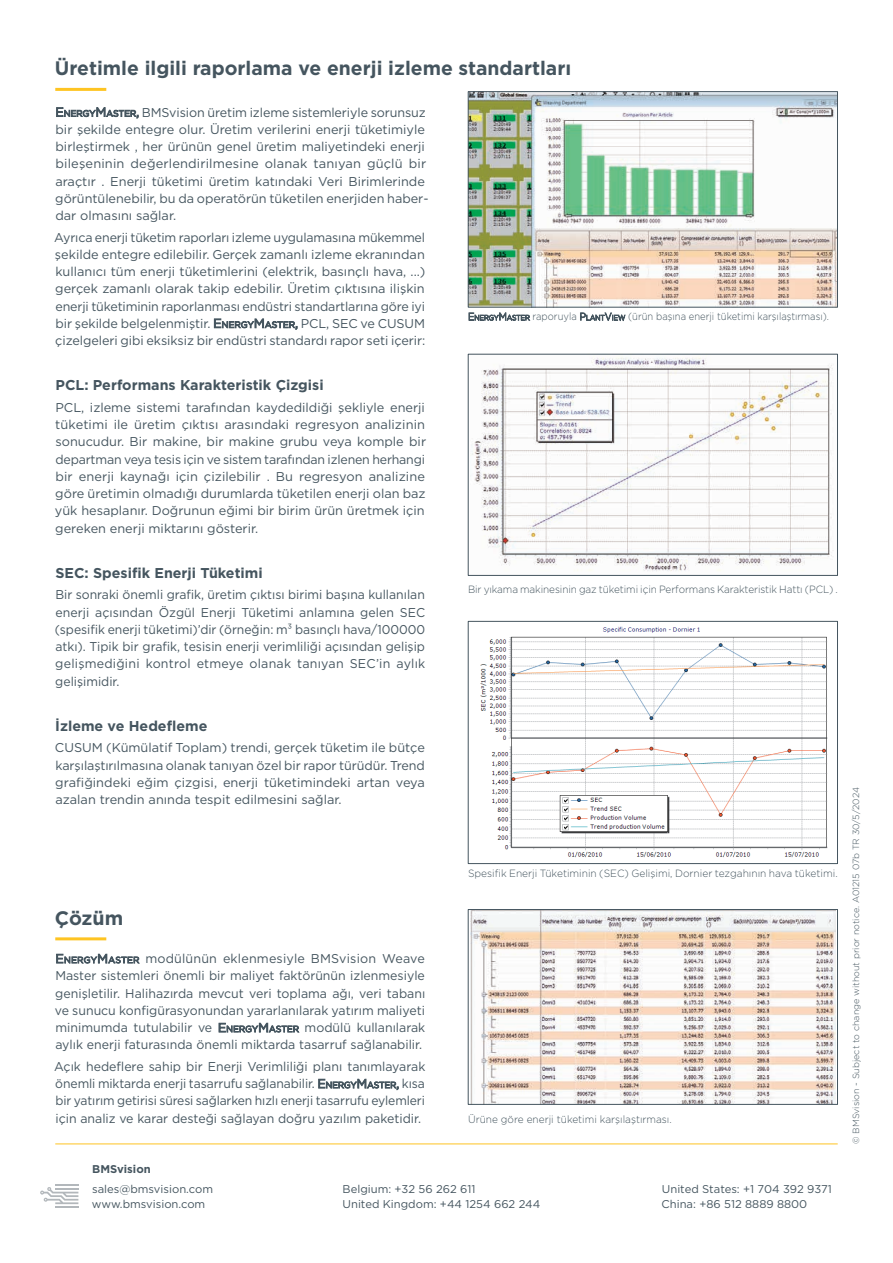
<style>
.page{position:relative;width:893px;height:1263px;background:#fff}
.page>*{position:absolute;margin:0;border:0;box-sizing:border-box;transform-origin:0 0}
.t1{font:700 19.5px "Gotham";color:#45555f}
.t2{font:700 14.25px "Gotham";color:#45555f}
.t3{font:12.75px/17.2px "Gotham";color:#45555f;text-align:justify}
.t4{font:12.75px/17.2px "Gotham";color:#45555f;text-align:justify;scale:.96 1}
.t5{font:11.25px/15px "Gotham";color:#45555f}
.t6{font:700 11.25px "Gotham";color:#45555f}
.t7{font:300 10.5px "Gotham";color:#45555f;scale:.9 1}
.t8{font:300 10.5px "Gotham";color:#45555f}
.t9{font:300 10.5px "Gotham";color:#45555f;scale:.95 1}
.t10{font:300 10.5px "Gotham";color:#45555f;scale:.96 1}
.t11{font:300 9px "Gotham";color:#45555f}
.s1{font-style:inherit}
.s2{font-size:8.85px}
.s3{font-size:7.35px}
</style>
<div class="page">
<hr style="left:55px;top:1206px;width:23px;height:2px;background:#b2b7bb">
<hr style="left:55px;top:1184px;width:23px;height:2px;background:#b2b7bb">
<svg style="left:40px;top:1187px;width:38px;height:17px"></svg>
<hr style="left:55px;top:1143px;width:783px;height:1px;background:#fec422">
<img style="left:480px;top:626px;width:348px;height:232px">
<div style="left:468px;top:621px;width:370px;height:243px;border:1px solid #45555f"></div>
<img style="left:471px;top:357px;width:363px;height:214px">
<div style="left:468px;top:354px;width:370px;height:222px;border:1px solid #45555f"></div>
<img style="left:470px;top:93px;width:366px;height:212px">
<div style="left:468px;top:91px;width:370px;height:216px;border:1px solid #45555f"></div>
<img style="left:470px;top:911px;width:365px;height:191px">
<div style="left:468px;top:909px;width:370px;height:195px;border:1px solid #45555f"></div>
<hr style="left:55px;top:937px;width:51px;height:3px;background:#fec422">
<hr style="left:55px;top:88px;width:51px;height:3px;background:#fec422">
<h1 class="t1" style="left:55px;top:55px;width:518px">Üretimle ilgili raporlama ve enerji izleme standartları</h1>
<p class="t3" style="left:55px;top:103px;width:375px;text-align:left"><span class="s1">E</span><span class="s2">NERGY</span><span class="s1">M</span><span class="s2">ASTER</span><span class="s1">,</span> BMSvision üretim izleme sistemleriyle sorunsuz bir şekilde entegre olur. Üretim verilerini enerji tüketimiyle birleştirmek , her ürünün genel üretim maliyetindeki enerji bileşeninin değerlendirilmesine olanak tanıyan güçlü bir araçtır . Enerji tüketimi üretim katındaki Veri Birimlerinde görüntülenebilir, bu da operatörün tüketilen enerjiden haber&shy;dar olmasını sağlar.</p>
<p class="t3" style="left:54px;top:228px;width:373px">Ayrıca enerji tüketim raporları izleme uygulamasına mükemmel şekilde entegre edilebilir. Gerçek zamanlı izleme ekranından kullanıcı tüm enerji tüketimlerini (elektrik, basınçlı hava, ...) gerçek zamanlı olarak takip edebilir. Üretim çıktısına ilişkin enerji tüketiminin raporlanması endüstri standartlarına göre iyi bir şekilde belgelenmiştir. <span class="s1">E</span><span class="s2">NERGY</span><span class="s1">M</span><span class="s2">ASTER</span><span class="s1">,</span> PCL, SEC ve CUSUM çizelgeleri gibi eksiksiz bir endüstri standardı rapor seti içerir:</p>
<p class="t2" style="left:56px;top:376px;width:270px">PCL: Performans Karakteristik Çizgisi</p>
<p class="t3" style="left:55px;top:398px;width:373px">PCL, izleme sistemi tarafından kaydedildiği şekliyle enerji tüketimi ile üretim çıktısı arasındaki regresyon analizinin sonucudur. Bir makine, bir makine grubu veya komple bir departman veya tesis için ve sistem tarafından izlenen herhangi bir enerji kaynağı için çizilebilir . Bu regresyon analizine göre üretimin olmadığı durumlarda tüketilen enerji olan baz yük hesaplanır. Doğrunun eğimi bir birim ürün üretmek için gereken enerji miktarını gösterir.</p>
<p class="t2" style="left:55px;top:563px;width:209px">SEC: Spesifik Enerji Tüketimi</p>
<p class="t4" style="left:55px;top:586px;width:387px">Bir sonraki önemli grafik, üretim çıktısı birimi başına kullanılan enerji açısından Özgül Enerji Tüketimi anlamına gelen SEC (spesifik enerji tüketimi)’dir (örneğin: m³ basınçlı hava/100000 atkı). Tipik bir grafik, tesisin enerji verimliliği açısından gelişip gelişmediğini kontrol etmeye olanak tanıyan SEC’in aylık gelişimidir.</p>
<p class="t2" style="left:55px;top:716px;width:154px">İzleme ve Hedefleme</p>
<p class="t3" style="left:55px;top:739px;width:371px">CUSUM (Kümülatif Toplam) trendi, gerçek tüketim ile bütçe karşılaştırılmasına olanak tanıyan özel bir rapor türüdür. Trend grafiğindeki eğim çizgisi, enerji tüketimindeki artan veya azalan trendin anında tespit edilmesini sağlar.</p>
<h1 class="t1" style="left:55px;top:905px;width:70px">Çözüm</h1>
<p class="t3" style="left:55px;top:950px;width:372px"><span class="s1">E</span><span class="s2">NERGY</span><span class="s1">M</span><span class="s2">ASTER</span> modülünün eklenmesiyle BMSvision Weave Master sistemleri önemli bir maliyet faktörünün izlenmesiyle genişletilir. Halihazırda mevcut veri toplama ağı, veri tabanı ve sunucu konfigürasyonundan yararlanılarak yatırım maliyeti minimumda tutulabilir ve <span class="s1">E</span><span class="s2">NERGY</span><span class="s1">M</span><span class="s2">ASTER</span> modülü kullanılarak aylık enerji faturasında önemli miktarda tasarruf sağlanabilir.</p>
<p class="t3" style="left:54px;top:1057px;width:373px">Açık hedeflere sahip bir Enerji Verimliliği planı tanımlayarak önemli miktarda enerji tasarrufu sağlanabilir. <span class="s1">E</span><span class="s2">NERGY</span><span class="s1">M</span><span class="s2">ASTER</span><span class="s1">,</span> kısa bir yatırım getirisi süresi sağlarken hızlı enerji tasarrufu eylemleri için analiz ve karar desteği sağlayan doğru yazılım paketidir.</p>
<p class="t7" style="left:468px;top:310px;width:403px"><span class="s1">E</span><span class="s3">NERGY</span><span class="s1">M</span><span class="s3">ASTER</span> raporuyla <span class="s1">P</span><span class="s3">LANT</span><span class="s1">V</span><span class="s3">IEW</span> (ürün başına enerji tüketimi karşılaştırması).</p>
<p class="t9" style="left:468px;top:582px;width:391px">Bir yıkama makinesinin gaz tüketimi için Performans Karakteristik Hattı (PCL) .</p>
<p class="t8" style="left:468px;top:866px;width:371px">Spesifik Enerji Tüketiminin (SEC) Gelişimi, Dornier tezgahının hava tüketimi.</p>
<p class="t10" style="left:468px;top:1112px;width:214px">Ürüne göre enerji tüketimi karşılaştırması.</p>
<p class="t6" style="left:92px;top:1162px;width:60px">BMSvision</p>
<p class="t5" style="left:92px;top:1181px;width:123px">sales@bmsvision.com www.bmsvision.com</p>
<p class="t5" style="left:343px;top:1181px;width:199px">Belgium: +32 56 262 611<br>United Kingdom: +44 1254 662 244</p>
<p class="t5" style="left:661px;top:1181px;width:172px">United States: +1 704 392 9371<br>China: +86 512 8889 8800</p>
<p class="t11" style="left:850px;top:1144px;width:358px;rotate:-90deg">© BMSvision - Subject to change without prior notice. A01215 07b TR 30/5/2024</p>
</div>
